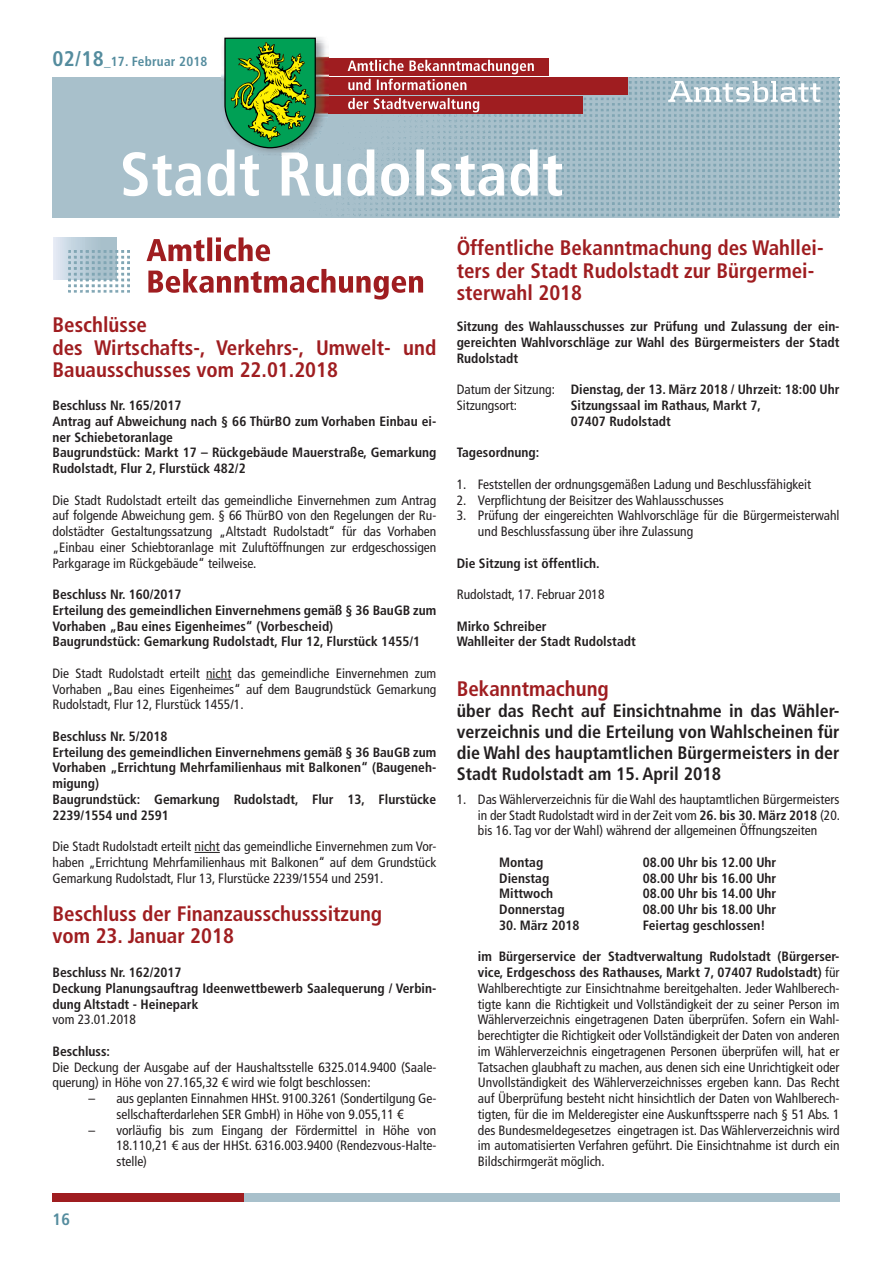
<style>
.page{position:relative;width:893px;height:1263px;background:#fff}
.page>*{position:absolute;margin:0;border:0;box-sizing:border-box;transform-origin:0 0}
.t1{font:700 condensed 21px/22.5px "Frutiger LT Pro";color:#9f1d20}
.t2{font:700 condensed 18px/21px "Frutiger LT Pro";color:#231f20;text-align:justify}
.t3{font:700 condensed 16.5px "Frutiger LT Pro";color:#548c9e}
.t4{font:condensed 13.5px/15.8px "Frutiger LT Pro";color:#231f20;text-align:justify}
.t5{font:700 condensed 13.5px/15.8px "Frutiger LT Pro";color:#231f20}
.t6{font:700 condensed 13.2px "Frutiger LT Pro";letter-spacing:.015em;color:#548c9e}
.s1{font-size:21.15px}
.s2{font-weight:400}
.s3{font-weight:700}
</style>
<div class="page">
<div style="left:52px;top:1193px;width:192px;height:8px;background:#9f1d20"></div>
<div style="left:244px;top:1193px;width:595px;height:8px;background:#a8c0cb"></div>
<div style="left:52px;top:77px;width:786px;height:141px;background:#a8c0cb"></div>
<img style="left:330px;top:77px;width:509px;height:141px">
<div style="left:311px;top:77px;width:317px;height:17px;background:#9f1d20"></div>
<div style="left:308px;top:96px;width:275px;height:17px;background:#9f1d20"></div>
<svg style="left:668px;top:81px;width:152px;height:21px"></svg>
<svg style="left:123px;top:37px;width:439px;height:159px"></svg>
<svg style="left:146px;top:237px;width:124px;height:24px"></svg>
<svg style="left:148px;top:269px;width:275px;height:31px"></svg>
<div style="left:53px;top:237px;width:64px;height:43px;background:linear-gradient(to right,#dce5f1,#9db9c4)"></div>
<img style="left:69px;top:250px;width:60px;height:43px">
<svg style="left:206px;top:679px;width:25px;height:1px"></svg>
<svg style="left:194px;top:852px;width:26px;height:1px"></svg>
<p class="t6" style="left:52px;top:53px;width:156px"><span class="s1">02/18</span>_17. Februar 2018</p>
<h1 class="t1" style="left:52px;top:314px;width:385px">Beschlüsse<br>des Wirtschafts-, Verkehrs-, Umwelt- und<br>Bauausschusses vom 22.01.2018</h1>
<p class="t5" style="left:52px;top:398px;width:385px">Beschluss Nr. 165/2017<br>Antrag auf Abweichung nach § 66 ThürBO zum Vorhaben Einbau ei&shy;ner Schiebetoranlage<br>Baugrundstück: Markt 17 – Rückgebäude Mauerstraße, Gemarkung Rudolstadt, Flur 2, Flurstück 482/2</p>
<p class="t4" style="left:52px;top:492px;width:385px">Die Stadt Rudolstadt erteilt das gemeindliche Einvernehmen zum Antrag auf folgende Abweichung gem. § 66 ThürBO von den Regelungen der Ru&shy;dolstädter Gestaltungssatzung „Altstadt Rudolstadt“ für das Vorhaben „Einbau einer Schiebtoranlage mit Zuluftöffnungen zur erdgeschossigen Parkgarage im Rückgebäude“ teilweise.</p>
<p class="t5" style="left:52px;top:587px;width:385px">Beschluss Nr. 160/2017<br>Erteilung des gemeindlichen Einvernehmens gemäß § 36 BauGB zum Vorhaben „Bau eines Eigenheimes“ (Vorbescheid)<br>Baugrundstück: Gemarkung Rudolstadt, Flur 12, Flurstück 1455/1</p>
<p class="t4" style="left:52px;top:665px;width:385px">Die Stadt Rudolstadt erteilt nicht das gemeindliche Einvernehmen zum Vorhaben „Bau eines Eigenheimes“ auf dem Baugrundstück Gemarkung Rudolstadt, Flur 12, Flurstück 1455/1.</p>
<p class="t5" style="left:52px;top:728px;width:385px">Beschluss Nr. 5/2018<br>Erteilung des gemeindlichen Einvernehmens gemäß § 36 BauGB zum Vorhaben „Errichtung Mehrfamilienhaus mit Balkonen“ (Baugeneh&shy;migung)<br>Baugrundstück: Gemarkung Rudolstadt, Flur 13, Flurstücke 2239/1554 und 2591</p>
<p class="t4" style="left:52px;top:839px;width:385px">Die Stadt Rudolstadt erteilt nicht das gemeindliche Einvernehmen zum Vor&shy;haben „Errichtung Mehrfamilienhaus mit Balkonen“ auf dem Grundstück Gemarkung Rudolstadt, Flur 13, Flurstücke 2239/1554 und 2591.</p>
<h1 class="t1" style="left:52px;top:902px;width:331px">Beschluss der Finanzausschusssitzung vom 23. Januar 2018</h1>
<p class="t5" style="left:52px;top:965px;width:385px">Beschluss Nr. 162/2017<br>Deckung Planungsauftrag Ideenwettbewerb Saalequerung / Verbin&shy;dung Altstadt - Heinepark</p>
<p class="t4" style="left:52px;top:1012px;width:85px">vom 23.01.2018</p>
<p class="t5" style="left:52px;top:1043px;width:59px">Beschluss:</p>
<p class="t4" style="left:52px;top:1059px;width:385px">Die Deckung der Ausgabe auf der Haushaltsstelle 6325.014.9400 (Saale&shy;querung) in Höhe von 27.165,32 € wird wie folgt beschlossen:</p>
<p class="t4" style="left:89px;top:1091px;width:349px;text-align:center">– aus geplanten Einnahmen HHSt. 9100.3261 (Sondertilgung Ge&shy;sellschafterdarlehen SER GmbH) in Höhe von 9.055,11 €</p>
<p class="t4" style="left:116px;top:1122px;width:321px;text-indent:-28px">– vorläufig bis zum Eingang der Fördermittel in Höhe von 18.110,21 € aus der HHSt. 6316.003.9400 (Rendezvous-Halte&shy;stelle)</p>
<p class="t3" style="left:52px;top:1210px;width:19px">16</p>
<h1 class="t1" style="left:456px;top:237px;width:368px">Öffentliche Bekanntmachung des Wahllei&shy;ters der Stadt Rudolstadt zur Bürgermei&shy;sterwahl 2018</h1>
<p class="t5" style="left:456px;top:319px;width:384px;text-align:justify">Sitzung des Wahlausschusses zur Prüfung und Zulassung der ein&shy;gereichten Wahlvorschläge zur Wahl des Bürgermeisters der Stadt Rudolstadt</p>
<p class="t5" style="left:456px;top:382px;width:384px"><span class="s2">Datum der Sitzung:</span> Dienstag, der 13. März 2018 / Uhrzeit: 18:00 Uhr<br><span class="s2">Sitzungsort:</span></p>
<p class="t5" style="left:570px;top:398px;width:192px">Sitzungssaal im Rathaus, Markt 7,<br>07407 Rudolstadt</p>
<p class="t5" style="left:456px;top:445px;width:84px">Tagesordnung:</p>
<p class="t4" style="left:456px;top:476px;width:356px">1. Feststellen der ordnungsgemäßen Ladung und Beschlussfähigkeit</p>
<p class="t4" style="left:456px;top:492px;width:268px">2. Verpflichtung der Beisitzer des Wahlausschusses</p>
<p class="t4" style="left:478px;top:508px;width:363px;text-indent:-21px">3. Prüfung der eingereichten Wahlvorschläge für die Bürgermeisterwahl und Beschlussfassung über ihre Zulassung</p>
<p class="t5" style="left:456px;top:555px;width:144px">Die Sitzung ist öffentlich.</p>
<p class="t4" style="left:456px;top:587px;width:149px">Rudolstadt, 17. Februar 2018</p>
<p class="t5" style="left:456px;top:618px;width:180px">Mirko Schreiber<br>Wahlleiter der Stadt Rudolstadt</p>
<h1 class="t1" style="left:456px;top:677px;width:154px">Bekanntmachung</h1>
<h2 class="t2" style="left:456px;top:700px;width:384px">über das Recht auf Einsichtnahme in das Wähler&shy;verzeichnis und die Erteilung von Wahlscheinen für die Wahl des hauptamtlichen Bürgermeisters in der Stadt Rudolstadt am 15. April 2018</h2>
<p class="t4" style="left:478px;top:791px;width:363px;text-indent:-21px">1. Das Wählerverzeichnis für die Wahl des hauptamtlichen Bürgermeisters in der Stadt Rudolstadt wird in der Zeit vom <span class="s3">26. bis 30. März 2018</span> (20. bis 16. Tag vor der Wahl) während der allgemeinen Öffnungszeiten</p>
<p class="t5" style="left:499px;top:854px;width:46px">Montag</p>
<p class="t5" style="left:642px;top:854px;width:135px">08.00 Uhr bis 12.00 Uhr</p>
<p class="t5" style="left:499px;top:870px;width:52px">Dienstag</p>
<p class="t5" style="left:642px;top:870px;width:135px">08.00 Uhr bis 16.00 Uhr</p>
<p class="t5" style="left:499px;top:886px;width:56px">Mittwoch</p>
<p class="t5" style="left:642px;top:886px;width:135px">08.00 Uhr bis 14.00 Uhr</p>
<p class="t5" style="left:499px;top:902px;width:67px">Donnerstag</p>
<p class="t5" style="left:642px;top:902px;width:135px">08.00 Uhr bis 18.00 Uhr</p>
<p class="t5" style="left:499px;top:917px;width:82px">30. März 2018</p>
<p class="t5" style="left:642px;top:917px;width:124px">Feiertag geschlossen!</p>
<p class="t4" style="left:478px;top:949px;width:363px"><span class="s3">im Bürgerservice der Stadtverwaltung Rudolstadt (Bürgerser&shy;vice, Erdgeschoss des Rathauses, Markt 7, 07407 Rudolstadt)</span> für Wahlberechtigte zur Einsichtnahme bereitgehalten. Jeder Wahlberech&shy;tigte kann die Richtigkeit und Vollständigkeit der zu seiner Person im Wählerverzeichnis eingetragenen Daten überprüfen. Sofern ein Wahl&shy;berechtigter die Richtigkeit oder Vollständigkeit der Daten von anderen im Wählerverzeichnis eingetragenen Personen überprüfen will, hat er Tatsachen glaubhaft zu machen, aus denen sich eine Unrichtigkeit oder Unvollständigkeit des Wählerverzeichnisses ergeben kann. Das Recht auf Überprüfung besteht nicht hinsichtlich der Daten von Wahlberech&shy;tigten, für die im Melderegister eine Auskunftssperre nach § 51 Abs. 1 des Bundesmeldegesetzes eingetragen ist. Das Wählerverzeichnis wird im automatisierten Verfahren geführt. Die Einsichtnahme ist durch ein Bildschirmgerät möglich.</p>
</div>
